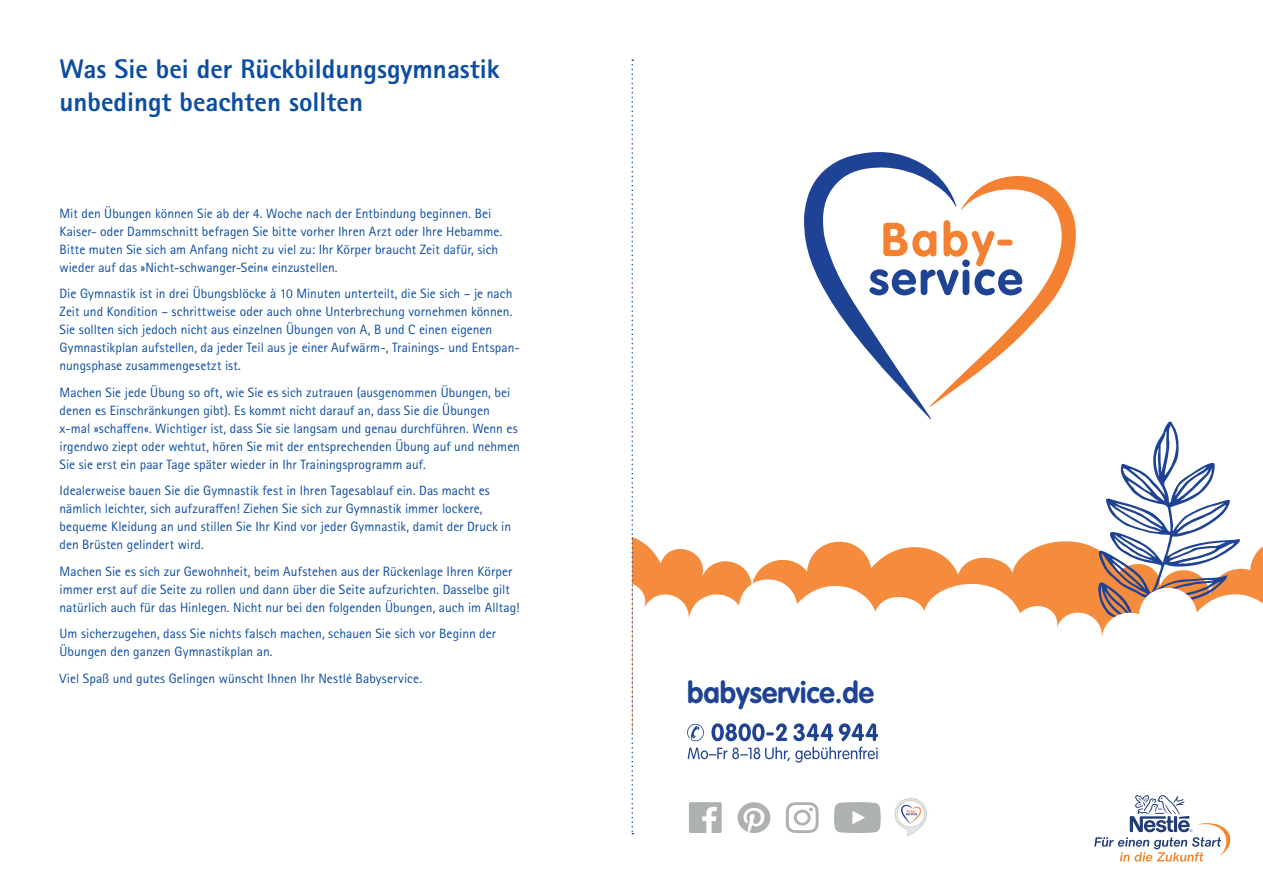
<style>
.page{position:relative;width:1263px;height:893px;background:#fff}
.page>*{position:absolute;margin:0;border:0;box-sizing:border-box;transform-origin:0 0}
.t1{font:700 29.55px "VAG Rounded LT Pro";color:#1f4394;scale:.96 1}
.t2{font:800 27px/32.4px "Rotis Sans Serif Pro";color:#0d4da1}
.t3{font:13.5px/18px "Rotis Sans Serif Pro";color:#0d4da1}
</style>
<div class="page">
<svg style="left:633px;top:537px;width:630px;height:31px"></svg>
<svg style="left:1096px;top:421px;width:144px;height:147px"></svg>
<img style="left:633px;top:568px;width:630px;height:169px">
<svg style="left:1094px;top:795px;width:136px;height:67px"></svg>
<svg style="left:631px;top:60px;width:2px;height:774px"></svg>
<svg style="left:1096px;top:421px;width:24px;height:31px"></svg>
<svg style="left:804px;top:152px;width:272px;height:268px"></svg>
<div style="left:997px;top:240px;width:15px;height:5px;background:#f48032;border-radius:3px"></div>
<div style="left:689px;top:802px;width:33px;height:31px;background:#aeb1b2;border-radius:2px"></div>
<svg style="left:702px;top:807px;width:15px;height:26px"></svg>
<svg style="left:834px;top:802px;width:47px;height:31px"></svg>
<svg style="left:786px;top:802px;width:33px;height:31px"></svg>
<img style="left:894px;top:798px;width:33px;height:38px">
<svg style="left:737px;top:802px;width:33px;height:31px"></svg>
<svg style="left:687px;top:724px;width:17px;height:17px"></svg>
<svg style="left:711px;top:723px;width:76px;height:18px"></svg>
<svg style="left:793px;top:723px;width:40px;height:18px"></svg>
<svg style="left:839px;top:723px;width:39px;height:18px"></svg>
<svg style="left:688px;top:747px;width:190px;height:16px"></svg>
<h2 class="t2" style="left:60px;top:53px;width:442px">Was Sie bei der Rückbildungsgymnastik unbedingt beachten sollten</h2>
<p class="t3" style="left:60px;top:205px;width:444px">Mit den Übungen können Sie ab der 4. Woche nach der Entbindung beginnen. Bei Kaiser- oder Dammschnitt befragen Sie bitte vorher Ihren Arzt oder Ihre Hebamme.<br>Bitte muten Sie sich am Anfang nicht zu viel zu: Ihr Körper braucht Zeit dafür, sich wieder auf das »Nicht-schwanger-Sein« einzustellen.</p>
<p class="t3" style="left:60px;top:285px;width:462px">Die Gymnastik ist in drei Übungsblöcke à 10 Minuten unterteilt, die Sie sich – je nach Zeit und Kondition – schrittweise oder auch ohne Unterbrechung vornehmen können.<br>Sie sollten sich jedoch nicht aus einzelnen Übungen von A, B und C einen eigenen Gymnastikplan aufstellen, da jeder Teil aus je einer Aufwärm-, Trainings- und Entspan&shy;nungsphase zusammengesetzt ist.</p>
<p class="t3" style="left:60px;top:383px;width:462px">Machen Sie jede Übung so oft, wie Sie es sich zutrauen (ausgenommen Übungen, bei denen es Einschränkungen gibt). Es kommt nicht darauf an, dass Sie die Übungen x-mal »schaffen«. Wichtiger ist, dass Sie sie langsam und genau durchführen. Wenn es irgendwo ziept oder wehtut, hören Sie mit der entsprechenden Übung auf und nehmen Sie sie erst ein paar Tage später wieder in Ihr Trainingsprogramm auf.</p>
<p class="t3" style="left:60px;top:482px;width:453px">Idealerweise bauen Sie die Gymnastik fest in Ihren Tagesablauf ein. Das macht es nämlich leichter, sich aufzuraffen! Ziehen Sie sich zur Gymnastik immer lockere, bequeme Kleidung an und stillen Sie Ihr Kind vor jeder Gymnastik, damit der Druck in den Brüsten gelindert wird.</p>
<p class="t3" style="left:60px;top:562px;width:462px">Machen Sie es sich zur Gewohnheit, beim Aufstehen aus der Rückenlage Ihren Körper immer erst auf die Seite zu rollen und dann über die Seite aufzurichten. Dasselbe gilt natürlich auch für das Hinlegen. Nicht nur bei den folgenden Übungen, auch im Alltag!</p>
<p class="t3" style="left:60px;top:625px;width:438px">Um sicherzugehen, dass Sie nichts falsch machen, schauen Sie sich vor Beginn der<br>Übungen den ganzen Gymnastikplan an.</p>
<p class="t3" style="left:60px;top:669px;width:364px">Viel Spaß und gutes Gelingen wünscht Ihnen Ihr Nestlé Babyservice.</p>
<h1 class="t1" style="left:687px;top:674px;width:196px">babyservice.de</h1>
</div>
